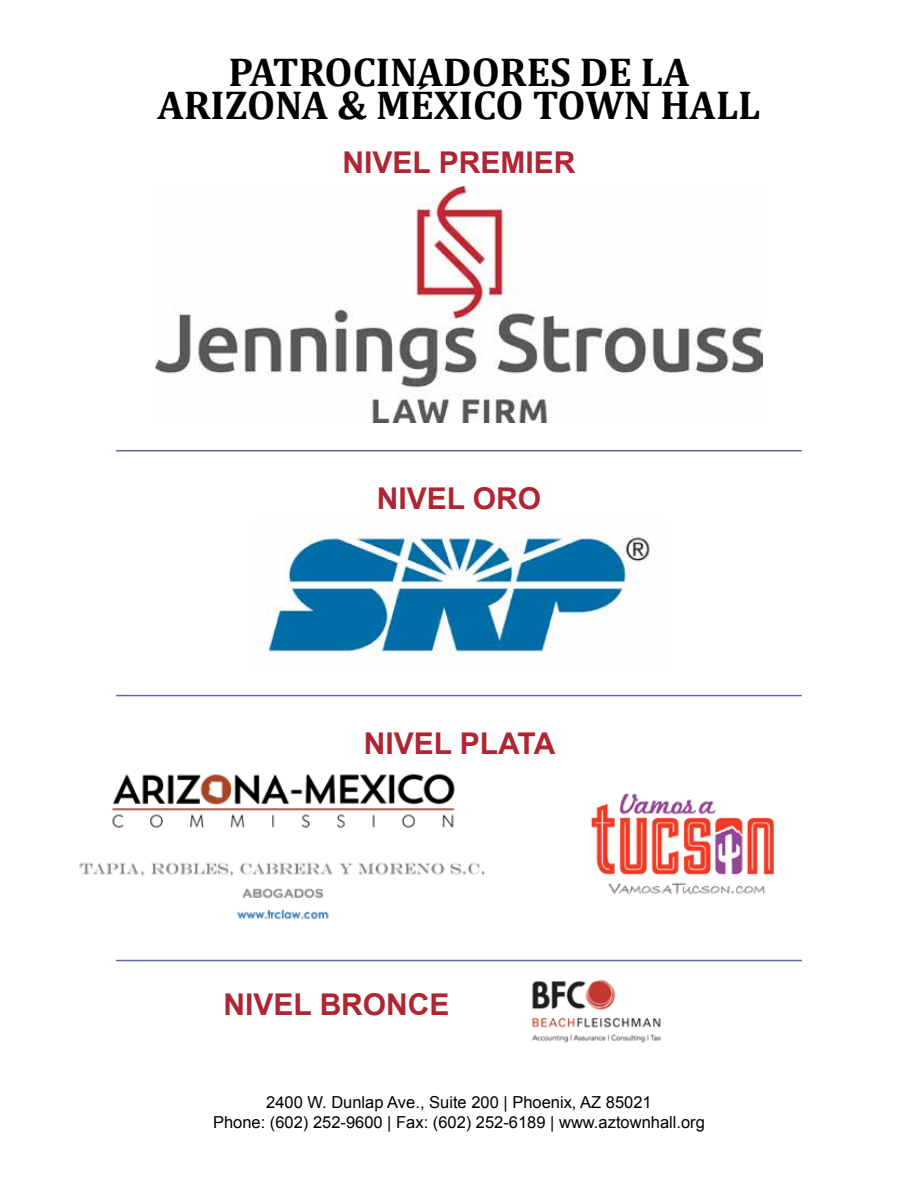
<style>
.page{position:relative;width:918px;height:1188px;background:#fff}
.page>*{position:absolute;margin:0;border:0;box-sizing:border-box;transform-origin:0 0}
.t1{font:700 40.5px/33px "Cambria";color:#000;text-align:center}
.t2{font:700 30px "Arial";color:#af2534}
.t3{font:16.5px/19.8px "Arial";color:#000;text-align:center}
</style>
<div class="page">
<img style="left:156px;top:186px;width:606px;height:236px">
<img style="left:267px;top:535px;width:383px;height:121px">
<img style="left:591px;top:793px;width:183px;height:102px">
<hr style="left:116px;top:450px;width:686px;height:1px;background:#5f66af">
<hr style="left:116px;top:695px;width:686px;height:1px;background:#5f66af">
<img style="left:112px;top:773px;width:343px;height:55px">
<img style="left:79px;top:862px;width:406px;height:58px">
<img style="left:532px;top:980px;width:129px;height:63px">
<hr style="left:116px;top:960px;width:686px;height:1px;background:#5f66af">
<h1 class="t1" style="left:157px;top:54px;width:605px">PATROCINADORES DE LA<br>ARIZONA &amp; MÉXICO TOWN HALL</h1>
<h2 class="t2" style="left:343px;top:142px;width:234px">NIVEL PREMIER</h2>
<h2 class="t2" style="left:377px;top:479px;width:166px">NIVEL ORO</h2>
<h2 class="t2" style="left:364px;top:723px;width:193px">NIVEL PLATA</h2>
<h2 class="t2" style="left:224px;top:984px;width:228px">NIVEL BRONCE</h2>
<p class="t3" style="left:213px;top:1093px;width:493px">2400 W. Dunlap Ave., Suite 200 | Phoenix, AZ 85021<br>Phone: (602) 252-9600 | Fax: (602) 252-6189 | www.aztownhall.org</p>
</div>
